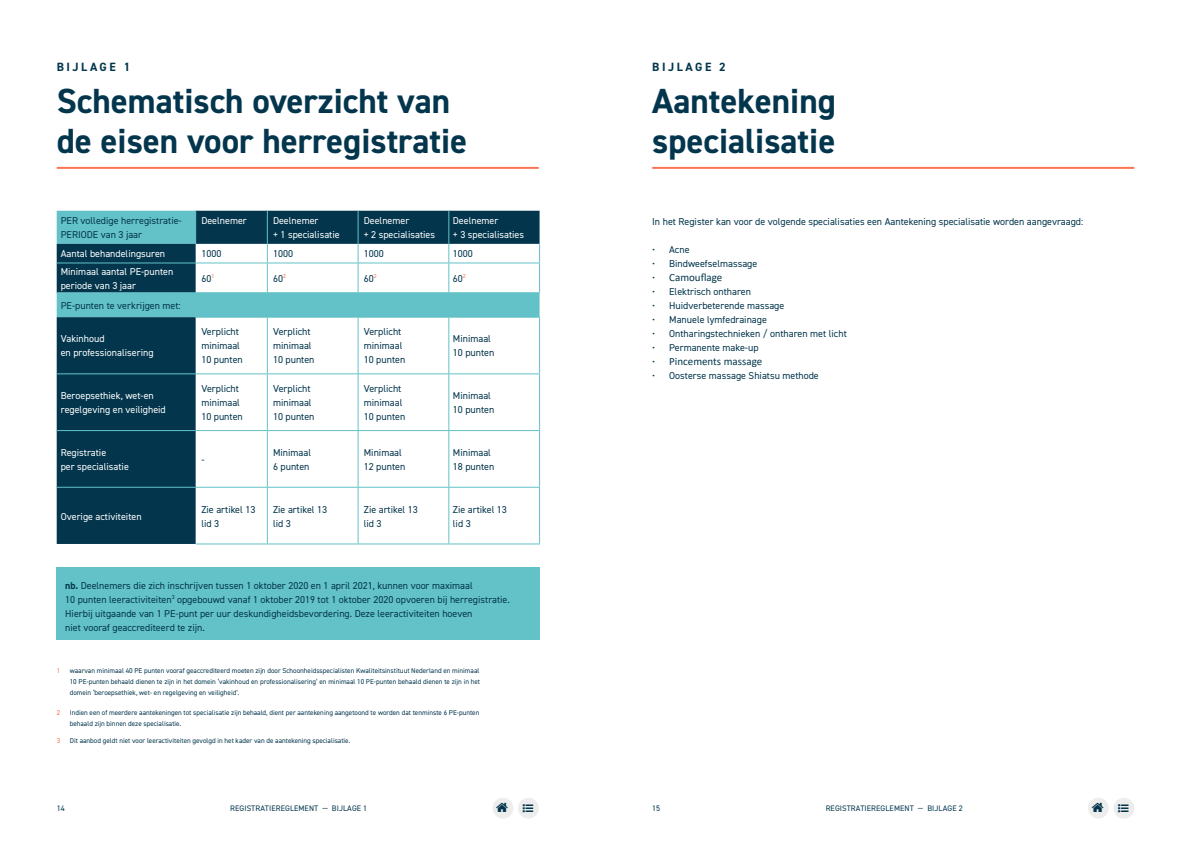
<style>
.page{position:relative;width:1191px;height:842px;background:#fff}
.page>*{position:absolute;margin:0;border:0;box-sizing:border-box;transform-origin:0 0}
.t1{font:700 35px/40px "DIN2014";color:#03364d}
.t2{font:700 12px "DIN2014";letter-spacing:.21em;color:#03364d}
.t3{font:11px "Calibri";color:#03364d}
.t4{font:10px/14px "DIN2014";color:#03364d}
.t5{font:10px/14px "DIN2014";color:#fff}
.t6{font:8px "DIN2014";letter-spacing:.01em;color:#03364d}
.t7{font:7px/11px "DIN2014";color:#03364d;text-align:justify}
.t8{font:7px "DIN2014";color:#fa7354}
.s1{font-weight:700}
.s2{font-family:"DIN2014";font-size:10px}
</style>
<div class="page">
<hr style="left:652px;top:167px;width:482px;height:2px;background:#fa7354">
<hr style="left:57px;top:167px;width:482px;height:2px;background:#fa7354">
<div style="left:57px;top:211px;width:482px;height:106px;background:#63c2c7"></div>
<svg style="left:57px;top:244px;width:139px;height:300px;background:#0b4257"></svg>
<hr style="left:195px;top:211px;width:1px;height:33px;background:#63c2c7">
<hr style="left:57px;top:263px;width:139px;height:1px;background:#63c2c7">
<svg style="left:196px;top:211px;width:344px;height:81px"></svg>
<hr style="left:57px;top:292px;width:139px;height:1px;background:#63c2c7">
<hr style="left:196px;top:292px;width:71px;height:1px;background:#63c2c7">
<hr style="left:267px;top:292px;width:91px;height:1px;background:#63c2c7">
<hr style="left:358px;top:292px;width:91px;height:1px;background:#63c2c7">
<hr style="left:449px;top:292px;width:91px;height:1px;background:#63c2c7">
<hr style="left:196px;top:317px;width:71px;height:1px;background:#63c2c7">
<hr style="left:267px;top:317px;width:91px;height:1px;background:#63c2c7">
<hr style="left:267px;top:317px;width:1px;height:56px;background:#63c2c7">
<hr style="left:358px;top:317px;width:91px;height:1px;background:#63c2c7">
<hr style="left:358px;top:317px;width:1px;height:56px;background:#63c2c7">
<hr style="left:449px;top:317px;width:91px;height:1px;background:#63c2c7">
<hr style="left:448px;top:317px;width:1px;height:56px;background:#63c2c7">
<hr style="left:539px;top:317px;width:1px;height:56px;background:#63c2c7">
<hr style="left:57px;top:373px;width:139px;height:1px;background:#63c2c7">
<hr style="left:196px;top:373px;width:71px;height:1px;background:#63c2c7">
<hr style="left:267px;top:373px;width:91px;height:1px;background:#63c2c7">
<hr style="left:267px;top:374px;width:1px;height:56px;background:#63c2c7">
<hr style="left:358px;top:373px;width:91px;height:1px;background:#63c2c7">
<hr style="left:358px;top:374px;width:1px;height:56px;background:#63c2c7">
<hr style="left:449px;top:373px;width:91px;height:1px;background:#63c2c7">
<hr style="left:448px;top:374px;width:1px;height:56px;background:#63c2c7">
<hr style="left:539px;top:374px;width:1px;height:56px;background:#63c2c7">
<hr style="left:57px;top:430px;width:139px;height:1px;background:#63c2c7">
<hr style="left:196px;top:430px;width:71px;height:1px;background:#63c2c7">
<hr style="left:267px;top:430px;width:91px;height:1px;background:#63c2c7">
<hr style="left:267px;top:431px;width:1px;height:56px;background:#63c2c7">
<hr style="left:358px;top:430px;width:91px;height:1px;background:#63c2c7">
<hr style="left:358px;top:431px;width:1px;height:56px;background:#63c2c7">
<hr style="left:449px;top:430px;width:91px;height:1px;background:#63c2c7">
<hr style="left:448px;top:431px;width:1px;height:56px;background:#63c2c7">
<hr style="left:539px;top:431px;width:1px;height:56px;background:#63c2c7">
<hr style="left:57px;top:487px;width:139px;height:1px;background:#63c2c7">
<hr style="left:196px;top:487px;width:71px;height:1px;background:#63c2c7">
<hr style="left:267px;top:487px;width:91px;height:1px;background:#63c2c7">
<hr style="left:267px;top:488px;width:1px;height:56px;background:#63c2c7">
<hr style="left:358px;top:487px;width:91px;height:1px;background:#63c2c7">
<hr style="left:358px;top:488px;width:1px;height:56px;background:#63c2c7">
<hr style="left:449px;top:487px;width:91px;height:1px;background:#63c2c7">
<hr style="left:448px;top:488px;width:1px;height:56px;background:#63c2c7">
<hr style="left:539px;top:488px;width:1px;height:56px;background:#63c2c7">
<hr style="left:196px;top:544px;width:71px;height:1px;background:#63c2c7">
<hr style="left:267px;top:544px;width:91px;height:1px;background:#63c2c7">
<hr style="left:358px;top:544px;width:91px;height:1px;background:#63c2c7">
<hr style="left:449px;top:544px;width:91px;height:1px;background:#63c2c7">
<hr style="left:267px;top:211px;width:1px;height:33px;background:#63c2c7">
<hr style="left:358px;top:211px;width:1px;height:33px;background:#63c2c7">
<hr style="left:448px;top:211px;width:1px;height:33px;background:#63c2c7">
<div style="left:57px;top:567px;width:483px;height:72px;background:#63c2c7"></div>
<div style="left:492px;top:798px;width:21px;height:20px;background:#ededed;border-radius:50%"></div>
<div style="left:518px;top:798px;width:21px;height:20px;background:#ededed;border-radius:50%"></div>
<div style="left:1088px;top:798px;width:20px;height:20px;background:#ededed;border-radius:50%"></div>
<div style="left:1113px;top:798px;width:21px;height:20px;background:#ededed;border-radius:50%"></div>
<p class="t2" style="left:57px;top:59px;width:75px">BIJLAGE 1</p>
<h1 class="t1" style="left:57px;top:80px;width:412px">Schematisch overzicht van de eisen voor herregistratie</h1>
<p class="t4" style="left:61px;top:214px;width:123px">PER volledige herregistratie-<br>PERIODE van 3 jaar</p>
<p class="t5" style="left:201px;top:214px;width:47px">Deelnemer</p>
<p class="t5" style="left:273px;top:214px;width:68px">Deelnemer<br>+ 1 specialisatie</p>
<p class="t5" style="left:364px;top:214px;width:73px">Deelnemer<br>+ 2 specialisaties</p>
<p class="t5" style="left:453px;top:214px;width:73px">Deelnemer<br>+ 3 specialisaties</p>
<p class="t5" style="left:61px;top:247px;width:106px">Aantal behandelingsuren</p>
<p class="t4" style="left:201px;top:247px;width:21px">1000</p>
<p class="t4" style="left:273px;top:247px;width:21px">1000</p>
<p class="t4" style="left:364px;top:247px;width:21px">1000</p>
<p class="t4" style="left:453px;top:247px;width:21px">1000</p>
<p class="t5" style="left:61px;top:264px;width:114px">Minimaal aantal PE-punten periode van 3 jaar</p>
<p class="t4" style="left:201px;top:271px;width:14px">60<sup>1</sup></p>
<p class="t4" style="left:273px;top:271px;width:14px">60<sup>2</sup></p>
<p class="t4" style="left:364px;top:271px;width:14px">60<sup>2</sup></p>
<p class="t4" style="left:453px;top:271px;width:14px">60<sup>2</sup></p>
<p class="t4" style="left:61px;top:298px;width:122px">PE-punten te verkrijgen met:</p>
<p class="t5" style="left:61px;top:332px;width:94px">Vakinhoud<br>en professionalisering</p>
<p class="t4" style="left:201px;top:325px;width:43px">Verplicht minimaal<br>10 punten</p>
<p class="t4" style="left:273px;top:325px;width:43px">Verplicht minimaal<br>10 punten</p>
<p class="t4" style="left:364px;top:325px;width:43px">Verplicht minimaal<br>10 punten</p>
<p class="t4" style="left:453px;top:332px;width:43px">Minimaal<br>10 punten</p>
<p class="t5" style="left:61px;top:388px;width:107px">Beroepsethiek, wet-en regelgeving en veiligheid</p>
<p class="t4" style="left:201px;top:381px;width:43px">Verplicht minimaal<br>10 punten</p>
<p class="t4" style="left:273px;top:381px;width:43px">Verplicht minimaal<br>10 punten</p>
<p class="t4" style="left:364px;top:381px;width:43px">Verplicht minimaal<br>10 punten</p>
<p class="t4" style="left:453px;top:388px;width:43px">Minimaal<br>10 punten</p>
<p class="t5" style="left:61px;top:445px;width:70px">Registratie<br>per specialisatie</p>
<p class="t4" style="left:201px;top:452px;width:5px">-</p>
<p class="t4" style="left:273px;top:445px;width:40px">Minimaal<br>6 punten</p>
<p class="t4" style="left:364px;top:445px;width:43px">Minimaal<br>12 punten</p>
<p class="t4" style="left:453px;top:445px;width:43px">Minimaal<br>18 punten</p>
<p class="t5" style="left:61px;top:509px;width:82px">Overige activiteiten</p>
<p class="t4" style="left:201px;top:502px;width:56px">Zie artikel 13 lid 3</p>
<p class="t4" style="left:273px;top:502px;width:56px">Zie artikel 13 lid 3</p>
<p class="t4" style="left:364px;top:502px;width:56px">Zie artikel 13 lid 3</p>
<p class="t4" style="left:453px;top:502px;width:56px">Zie artikel 13 lid 3</p>
<p class="t4" style="left:65px;top:578px;width:446px"><span class="s1">nb.</span> Deelnemers die zich inschrijven tussen 1 oktober 2020 en 1 april 2021, kunnen voor maximaal<br>10 punten leeractiviteiten<sup>3</sup> opgebouwd vanaf 1 oktober 2019 tot 1 oktober 2020 opvoeren bij herregistratie.<br>Hierbij uitgaande van 1 PE-punt per uur deskundigheidsbevordering. Deze leeractiviteiten hoeven<br>niet vooraf geaccrediteerd te zijn.</p>
<p class="t8" style="left:57px;top:666px;width:5px">1</p>
<p class="t7" style="left:70px;top:665px;width:412px">waarvan minimaal 40 PE punten vooraf geaccrediteerd moeten zijn door Schoonheidsspecialisten Kwaliteitsinstituut Nederland en minimaal 10 PE-punten behaald dienen te zijn in het domein ‘vakinhoud en professionalisering’ en minimaal 10 PE-punten behaald dienen te zijn in het domein ‘beroepsethiek, wet- en regelgeving en veiligheid’.</p>
<p class="t8" style="left:57px;top:708px;width:5px">2</p>
<p class="t7" style="left:70px;top:707px;width:411px">Indien een of meerdere aantekeningen tot specialisatie zijn behaald, dient per aantekening aangetoond te worden dat tenminste 6 PE-punten behaald zijn binnen deze specialisatie.</p>
<p class="t8" style="left:57px;top:736px;width:5px">3</p>
<p class="t7" style="left:70px;top:735px;width:282px">Dit aanbod geldt niet voor leeractiviteiten gevolgd in het kader van de aantekening specialisatie.</p>
<p class="t2" style="left:652px;top:59px;width:75px">BIJLAGE 2</p>
<h1 class="t1" style="left:652px;top:80px;width:185px">Aantekening specialisatie</h1>
<p class="t4" style="left:652px;top:214px;width:432px">In het Register kan voor de volgende specialisaties een Aantekening specialisatie worden aangevraagd:</p>
<p class="t4" style="left:652px;top:242px;width:39px">• Acne</p>
<p class="t4" style="left:652px;top:256px;width:107px">• Bindweefselmassage</p>
<p class="t3" style="left:652px;top:269px;width:72px"><span class="s2">•</span> Camouflage</p>
<p class="t4" style="left:652px;top:284px;width:100px">• Elektrisch ontharen</p>
<p class="t4" style="left:652px;top:298px;width:134px">• Huidverbeterende massage</p>
<p class="t4" style="left:652px;top:312px;width:116px">• Manuele lymfedrainage</p>
<p class="t4" style="left:652px;top:326px;width:196px">• Ontharingstechnieken / ontharen met licht</p>
<p class="t4" style="left:652px;top:340px;width:108px">• Permanente make-up</p>
<p class="t3" style="left:652px;top:353px;width:112px"><span class="s2">•</span> Pincements massage</p>
<p class="t4" style="left:652px;top:368px;width:168px">• Oosterse massage Shiatsu methode</p>
<p class="t6" style="left:57px;top:804px;width:9px">14</p>
<p class="t6" style="left:230px;top:804px;width:139px">REGISTRATIEREGLEMENT — BIJLAGE 1</p>
<p class="t6" style="left:652px;top:804px;width:9px">15</p>
<p class="t6" style="left:825px;top:804px;width:139px">REGISTRATIEREGLEMENT — BIJLAGE 2</p>
</div>
